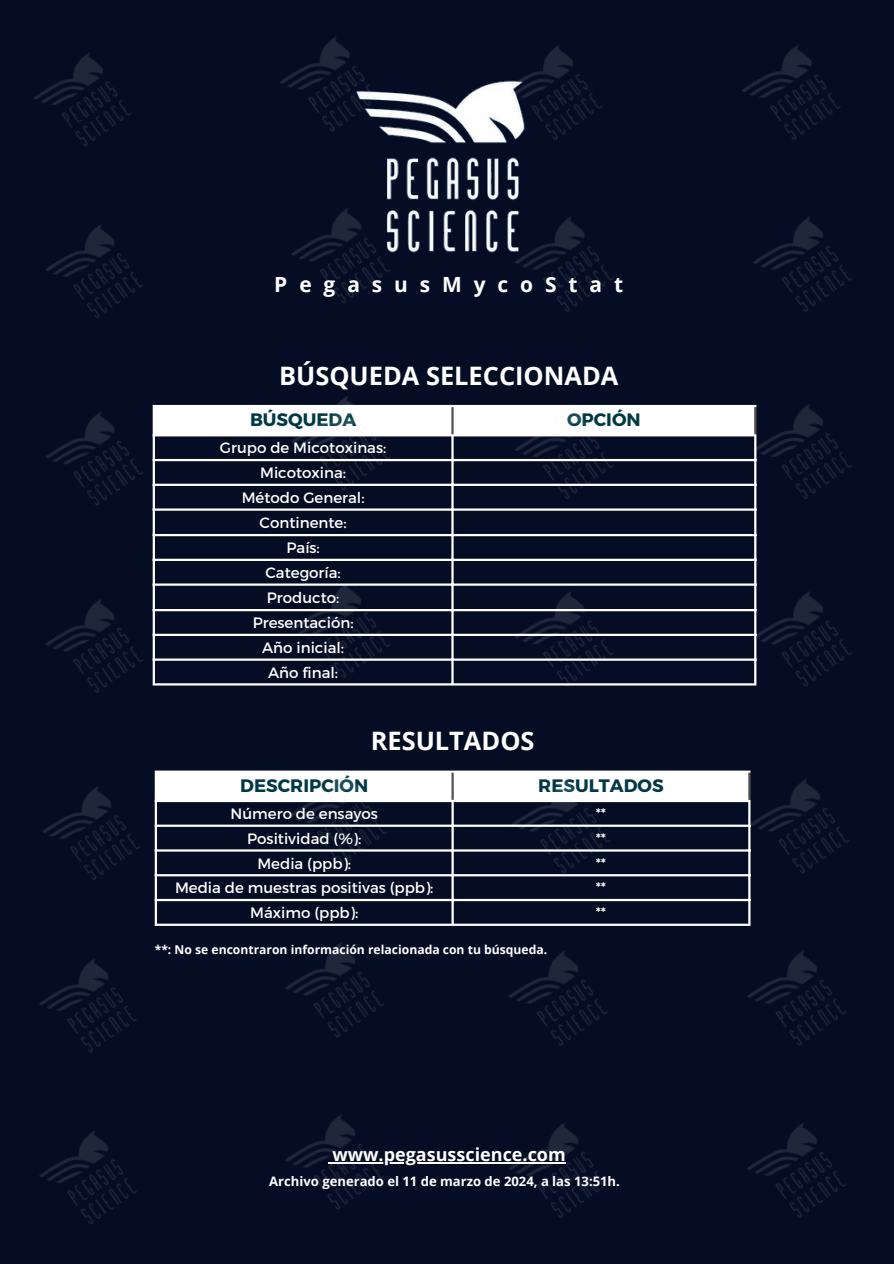
<style>
.page{position:relative;width:894px;height:1264px;background:#fff}
.page>*{position:absolute;margin:0;border:0;box-sizing:border-box;transform-origin:0 0}
.t1{font:700 25.35px "Open Sans";color:#fff}
.t2{font:700 20.85px "Open Sans";letter-spacing:.57em;color:#fff}
.t3{font:700 18px "Montserrat";color:#003945}
.t4{font:700 18px "Open Sans";color:#fff}
.t5{font:15px/24.9px "Montserrat";color:#fff;text-align:center}
.t6{font:700 13.05px "Open Sans";color:#fff}
.t7{font:700 12.15px "Open Sans";color:#fff}
</style>
<div class="page">
<div style="left:0;top:0;width:893px;height:1263px;background:#050d24"></div>
<div style="left:165px;top:407px;width:572px;height:27px;background:#fff"></div>
<hr style="left:153px;top:407px;width:2px;height:276px;background:#fff">
<hr style="left:451px;top:436px;width:2px;height:247px;background:#fff">
<hr style="left:754px;top:436px;width:2px;height:247px;background:#fff">
<hr style="left:153px;top:405px;width:603px;height:2px;background:#fff">
<hr style="left:153px;top:434px;width:603px;height:2px;background:#fff">
<hr style="left:153px;top:459px;width:603px;height:2px;background:#fff">
<hr style="left:153px;top:483px;width:603px;height:3px;background:#fff">
<hr style="left:153px;top:508px;width:603px;height:2px;background:#fff">
<hr style="left:153px;top:534px;width:603px;height:2px;background:#fff">
<hr style="left:153px;top:558px;width:603px;height:3px;background:#fff">
<hr style="left:153px;top:583px;width:603px;height:2px;background:#fff">
<hr style="left:153px;top:609px;width:603px;height:2px;background:#fff">
<hr style="left:153px;top:633px;width:603px;height:3px;background:#fff">
<hr style="left:153px;top:658px;width:603px;height:2px;background:#fff">
<hr style="left:153px;top:683px;width:603px;height:2px;background:#fff">
<hr style="left:451px;top:407px;width:2px;height:27px;background:#545454">
<div style="left:162px;top:772px;width:572px;height:27px;background:#fff"></div>
<hr style="left:155px;top:772px;width:2px;height:151px;background:#fff">
<hr style="left:451px;top:802px;width:2px;height:121px;background:#fff">
<hr style="left:748px;top:802px;width:2px;height:121px;background:#fff">
<hr style="left:155px;top:770px;width:595px;height:2px;background:#fff">
<hr style="left:155px;top:799px;width:595px;height:3px;background:#fff">
<hr style="left:155px;top:824px;width:595px;height:2px;background:#fff">
<hr style="left:155px;top:849px;width:595px;height:2px;background:#fff">
<hr style="left:155px;top:874px;width:595px;height:2px;background:#fff">
<hr style="left:155px;top:898px;width:595px;height:3px;background:#fff">
<hr style="left:155px;top:923px;width:595px;height:2px;background:#fff">
<hr style="left:451px;top:772px;width:2px;height:27px;background:#545454">
<img style="left:387px;top:84px;width:132px;height:169px">
<hr style="left:332px;top:1162px;width:233px;height:1px;background:#fff">
<img style="left:34px;top:53px;width:97px;height:93px">
<img style="left:280px;top:37px;width:121px;height:117px">
<img style="left:46px;top:225px;width:97px;height:93px">
<img style="left:292px;top:188px;width:121px;height:115px">
<img style="left:46px;top:404px;width:119px;height:124px">
<img style="left:276px;top:396px;width:137px;height:115px">
<img style="left:45px;top:579px;width:120px;height:114px">
<img style="left:276px;top:583px;width:137px;height:103px">
<img style="left:42px;top:770px;width:120px;height:132px">
<img style="left:273px;top:770px;width:136px;height:107px">
<img style="left:39px;top:958px;width:98px;height:94px">
<img style="left:269px;top:923px;width:137px;height:114px">
<img style="left:39px;top:1131px;width:98px;height:93px">
<img style="left:285px;top:1115px;width:121px;height:94px">
<img style="left:487px;top:45px;width:115px;height:117px">
<img style="left:499px;top:196px;width:115px;height:116px">
<img style="left:499px;top:404px;width:137px;height:107px">
<img style="left:499px;top:583px;width:137px;height:103px">
<img style="left:496px;top:770px;width:136px;height:107px">
<img style="left:508px;top:951px;width:99px;height:95px">
<img style="left:493px;top:1123px;width:114px;height:95px">
<img style="left:742px;top:45px;width:99px;height:95px">
<img style="left:753px;top:217px;width:99px;height:95px">
<img style="left:737px;top:404px;width:115px;height:117px">
<img style="left:737px;top:571px;width:115px;height:115px">
<img style="left:734px;top:770px;width:115px;height:126px">
<img style="left:747px;top:951px;width:99px;height:95px">
<img style="left:747px;top:1123px;width:99px;height:95px">
<h2 class="t2" style="left:274px;top:269px;width:350px">PegasusMycoStat</h2>
<h1 class="t1" style="left:279px;top:358px;width:341px">BÚSQUEDA SELECCIONADA</h1>
<p class="t3" style="left:250px;top:408px;width:108px">BÚSQUEDA</p>
<p class="t3" style="left:567px;top:408px;width:75px">OPCIÓN</p>
<p class="t5" style="left:220px;top:435px;width:168px">Grupo de Micotoxinas:<br>Micotoxina:<br>Método General:<br>Continente:<br>País:<br>Categoría:<br>Producto:<br>Presentación:<br>Año inicial:<br>Año final:</p>
<h1 class="t1" style="left:370px;top:722px;width:165px">RESULTADOS</h1>
<p class="t3" style="left:240px;top:773px;width:129px">DESCRIPCIÓN</p>
<p class="t3" style="left:538px;top:773px;width:127px">RESULTADOS</p>
<p class="t5" style="left:230px;top:800px;width:149px">Número de ensayos</p>
<p class="t5" style="left:595px;top:800px;width:12px">**</p>
<p class="t5" style="left:247px;top:825px;width:116px">Positividad (%):</p>
<p class="t5" style="left:595px;top:825px;width:12px">**</p>
<p class="t5" style="left:257px;top:850px;width:95px">Media (ppb):</p>
<p class="t5" style="left:595px;top:850px;width:12px">**</p>
<p class="t5" style="left:175px;top:874px;width:260px">Media de muestras positivas (ppb):</p>
<p class="t5" style="left:595px;top:874px;width:12px">**</p>
<p class="t5" style="left:250px;top:899px;width:109px">Máximo (ppb):</p>
<p class="t5" style="left:595px;top:899px;width:12px">**</p>
<p class="t7" style="left:155px;top:941px;width:394px">**: No se encontraron información relacionada con tu búsqueda.</p>
<p class="t4" style="left:332px;top:1142px;width:235px">www.pegasusscience.com</p>
<p class="t6" style="left:269px;top:1172px;width:352px">Archivo generado el 11 de marzo de 2024, a las 13:51h.</p>
</div>
